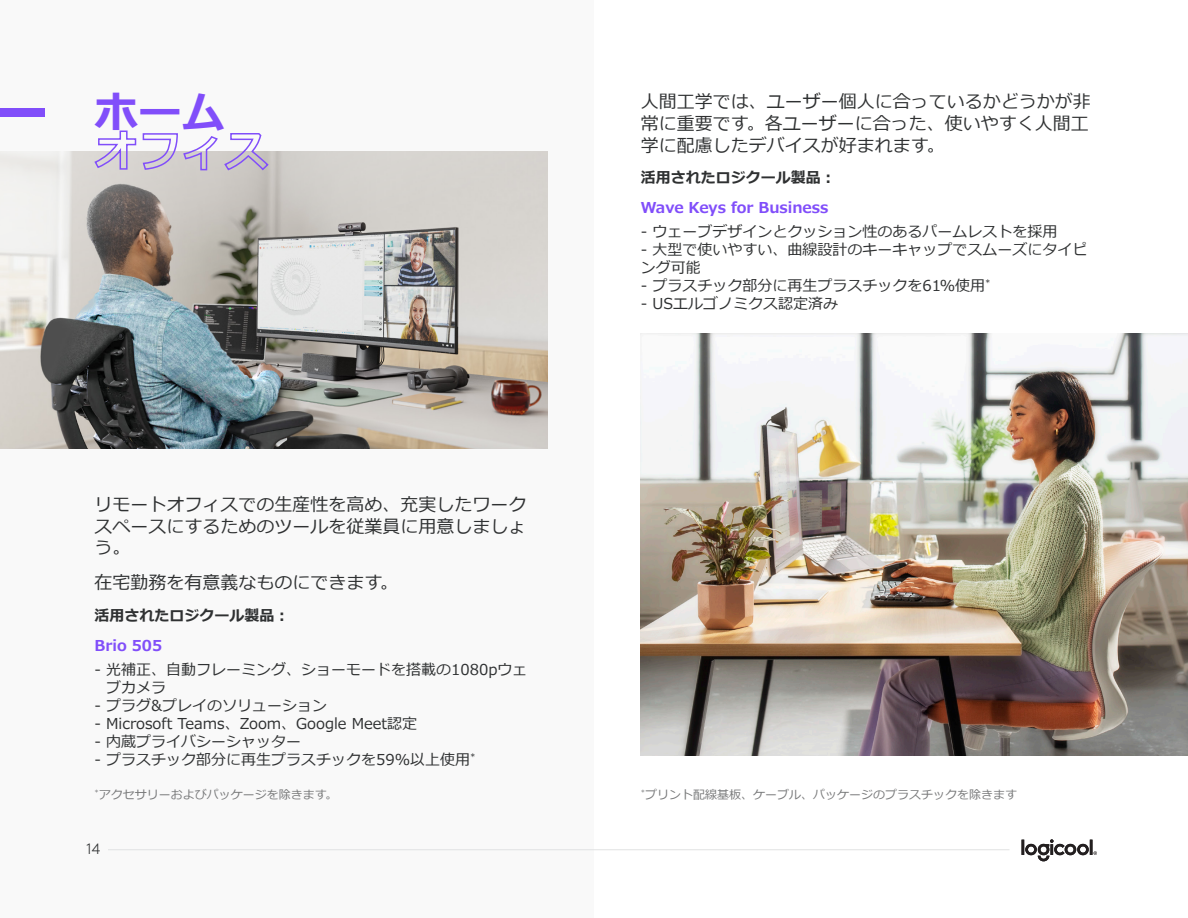
<style>
.page{position:relative;width:1188px;height:918px;background:#fff}
.page>*{position:absolute;margin:0;border:0;box-sizing:border-box;transform-origin:0 0}
.t1{font:700 43.5px/39px "Meiryo";color:#814efa}
.t2{font:18px/21.6px "Meiryo";color:#2f3132;text-align:justify}
.t3{font:15px/18px "Meiryo";color:#2f3132}
.t4{font:700 15px "Meiryo";color:#2f3132}
.t5{font:700 15px "Meiryo";color:#814efa}
.t6{font:300 15px "Brown Pro";color:#2f3132}
.t7{font:12px "Meiryo";color:#78797a}
</style>
<div class="page">
<div style="left:0;top:0;width:594px;height:918px;background:#f9f9f9"></div>
<div style="left:0;top:108px;width:45px;height:9px;background:#814efa"></div>
<hr style="left:108px;top:849px;width:902px;height:1px;background:#e1e2e3">
<img style="left:0;top:152px;width:547px;height:296px">
<img style="left:641px;top:333px;width:547px;height:423px">
<svg style="left:1022px;top:839px;width:75px;height:22px"></svg>
<p class="t1" style="left:94px;top:93px;width:175px">ホームオフィス</p>
<p class="t2" style="left:94px;top:494px;width:433px">リモートオフィスでの生産性を高め、充実したワークスペースにするためのツールを従業員に用意しましょう。</p>
<p class="t2" style="left:94px;top:572px;width:305px">在宅勤務を有意義なものにできます。</p>
<p class="t4" style="left:94px;top:607px;width:197px">活用されたロジクール製品：</p>
<p class="t5" style="left:94px;top:637px;width:69px">Brio 505</p>
<p class="t3" style="left:106px;top:661px;width:423px;text-indent:-12px">- 光補正、自動フレーミング、ショーモードを搭載の1080pウェブカメラ</p>
<p class="t3" style="left:94px;top:697px;width:234px">- プラグ&amp;プレイのソリューション</p>
<p class="t3" style="left:94px;top:715px;width:324px">- Microsoft Teams、Zoom、Google Meet認定</p>
<p class="t3" style="left:94px;top:733px;width:208px">- 内蔵プライバシーシャッター</p>
<p class="t3" style="left:94px;top:751px;width:383px">- プラスチック部分に再生プラスチックを59%以上使用<sup>*</sup></p>
<p class="t2" style="left:641px;top:91px;width:451px;text-align:left">人間工学では、ユーザー個人に合っているかどうかが非常に重要です。各ユーザーに合った、使いやすく人間工学に配慮したデバイスが好まれます。</p>
<p class="t4" style="left:641px;top:169px;width:196px">活用されたロジクール製品：</p>
<p class="t5" style="left:641px;top:199px;width:189px">Wave Keys for Business</p>
<p class="t3" style="left:641px;top:223px;width:418px">- ウェーブデザインとクッション性のあるパームレストを採用</p>
<p class="t3" style="left:641px;top:241px;width:448px">- 大型で使いやすい、曲線設計のキーキャップでスムーズにタイピング可能</p>
<p class="t3" style="left:641px;top:277px;width:351px">- プラスチック部分に再生プラスチックを61%使用<sup>*</sup></p>
<p class="t3" style="left:641px;top:295px;width:199px">- USエルゴノミクス認定済み</p>
<p class="t7" style="left:94px;top:788px;width:244px"><sup>*</sup>アクセサリーおよびパッケージを除きます。</p>
<p class="t7" style="left:641px;top:788px;width:378px"><sup>*</sup>プリント配線基板、ケーブル、パッケージのプラスチックを除きます</p>
<p class="t6" style="left:86px;top:838px;width:16px">14</p>
</div>
